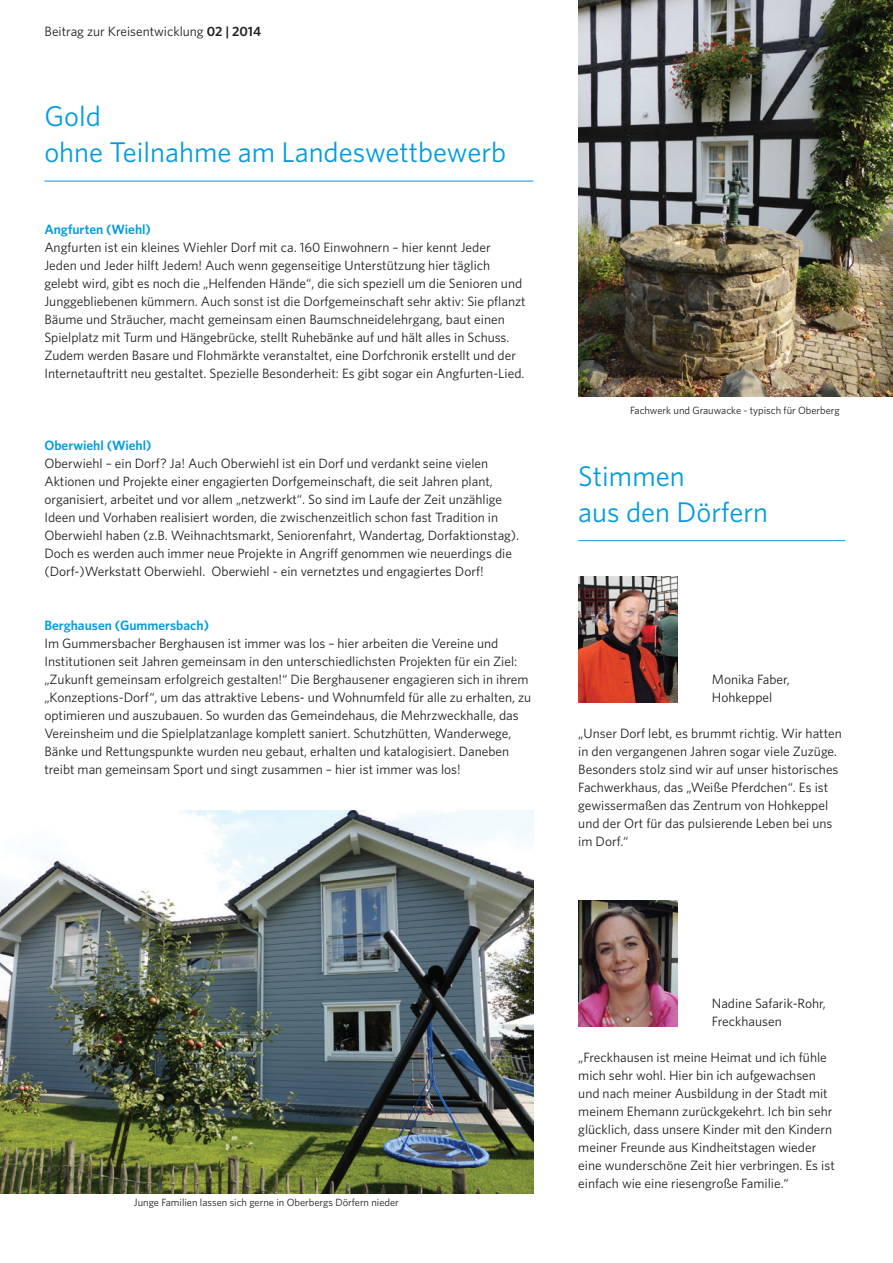
<style>
.page{position:relative;width:893px;height:1263px;background:#fff}
.page>*{position:absolute;margin:0;border:0;box-sizing:border-box;transform-origin:0 0}
.t1{font:28.5px/36px "Whitney";color:#009bde}
.t2{font:13.5px/18px "Whitney";color:#231f20}
.t3{font:600 13.5px "Whitney";color:#009bde}
.t4{font:10.5px "Whitney";color:#231f20}
.s1{font-weight:600}
</style>
<div class="page">
<img style="left:0;top:810px;width:534px;height:384px">
<img style="left:578px;top:0;width:314px;height:397px">
<hr style="left:44px;top:181px;width:489px;height:1px;background:#009bde">
<hr style="left:578px;top:540px;width:267px;height:1px;background:#009bde">
<img style="left:578px;top:900px;width:100px;height:126px">
<img style="left:578px;top:576px;width:100px;height:126px">
<p class="t2" style="left:45px;top:22px;width:218px">Beitrag zur Kreisentwicklung <span class="s1">02 | 2014</span></p>
<h1 class="t1" style="left:44px;top:98px;width:463px">Gold<br>ohne Teilnahme am Landeswettbewerb</h1>
<p class="t3" style="left:44px;top:221px;width:108px">Angfurten (Wiehl)</p>
<p class="t2" style="left:44px;top:238px;width:483px">Angfurten ist ein kleines Wiehler Dorf mit ca. 160 Einwohnern – hier kennt Jeder Jeden und Jeder hilft Jedem! Auch wenn gegenseitige Unterstützung hier täglich gelebt wird, gibt es noch die „Helfenden Hände“, die sich speziell um die Senioren und Junggebliebenen kümmern. Auch sonst ist die Dorfgemeinschaft sehr aktiv: Sie pflanzt Bäume und Sträucher, macht gemeinsam einen Baumschneidelehrgang, baut einen Spielplatz mit Turm und Hängebrücke, stellt Ruhebänke auf und hält alles in Schuss.<br>Zudem werden Basare und Flohmärkte veranstaltet, eine Dorfchronik erstellt und der Internetauftritt neu gestaltet. Spezielle Besonderheit: Es gibt sogar ein Angfurten-Lied.</p>
<p class="t3" style="left:44px;top:437px;width:109px">Oberwiehl (Wiehl)</p>
<p class="t2" style="left:44px;top:454px;width:476px">Oberwiehl – ein Dorf? Ja! Auch Oberwiehl ist ein Dorf und verdankt seine vielen Aktionen und Projekte einer engagierten Dorfgemeinschaft, die seit Jahren plant, organisiert, arbeitet und vor allem „netzwerkt“. So sind im Laufe der Zeit unzählige Ideen und Vorhaben realisiert worden, die zwischenzeitlich schon fast Tradition in Oberwiehl haben (z.B. Weihnachtsmarkt, Seniorenfahrt, Wandertag, Dorfaktionstag).<br>Doch es werden auch immer neue Projekte in Angriff genommen wie neuerdings die (Dorf-)Werkstatt Oberwiehl. Oberwiehl - ein vernetztes und engagiertes Dorf!</p>
<p class="t3" style="left:44px;top:617px;width:166px">Berghausen (Gummersbach)</p>
<p class="t2" style="left:44px;top:634px;width:488px">Im Gummersbacher Berghausen ist immer was los – hier arbeiten die Vereine und Institutionen seit Jahren gemeinsam in den unterschiedlichsten Projekten für ein Ziel: „Zukunft gemeinsam erfolgreich gestalten!“ Die Berghausener engagieren sich in ihrem „Konzeptions-Dorf“, um das attraktive Lebens- und Wohnumfeld für alle zu erhalten, zu optimieren und auszubauen. So wurden das Gemeindehaus, die Mehrzweckhalle, das Vereinsheim und die Spielplatzanlage komplett saniert. Schutzhütten, Wanderwege, Bänke und Rettungspunkte wurden neu gebaut, erhalten und katalogisiert. Daneben treibt man gemeinsam Sport und singt zusammen – hier ist immer was los!</p>
<p class="t4" style="left:630px;top:404px;width:211px">Fachwerk und Grauwacke - typisch für Oberberg</p>
<h1 class="t1" style="left:578px;top:458px;width:191px">Stimmen<br>aus den Dörfern</h1>
<p class="t2" style="left:712px;top:670px;width:80px">Monika Faber,<br>Hohkeppel</p>
<p class="t2" style="left:578px;top:724px;width:265px">„Unser Dorf lebt, es brummt richtig. Wir hatten in den vergangenen Jahren sogar viele Zuzüge.<br>Besonders stolz sind wir auf unser historisches Fachwerkhaus, das „Weiße Pferdchen“. Es ist gewissermaßen das Zentrum von Hohkeppel und der Ort für das pulsierende Leben bei uns im Dorf.“</p>
<p class="t4" style="left:134px;top:1196px;width:266px">Junge Familien lassen sich gerne in Oberbergs Dörfern nieder</p>
<p class="t2" style="left:712px;top:994px;width:115px">Nadine Safarik-Rohr,<br>Freckhausen</p>
<p class="t2" style="left:578px;top:1048px;width:258px">„Freckhausen ist meine Heimat und ich fühle mich sehr wohl. Hier bin ich aufgewachsen und nach meiner Ausbildung in der Stadt mit meinem Ehemann zurückgekehrt. Ich bin sehr glücklich, dass unsere Kinder mit den Kindern meiner Freunde aus Kindheitstagen wieder eine wunderschöne Zeit hier verbringen. Es ist einfach wie eine riesengroße Familie.“</p>
</div>
